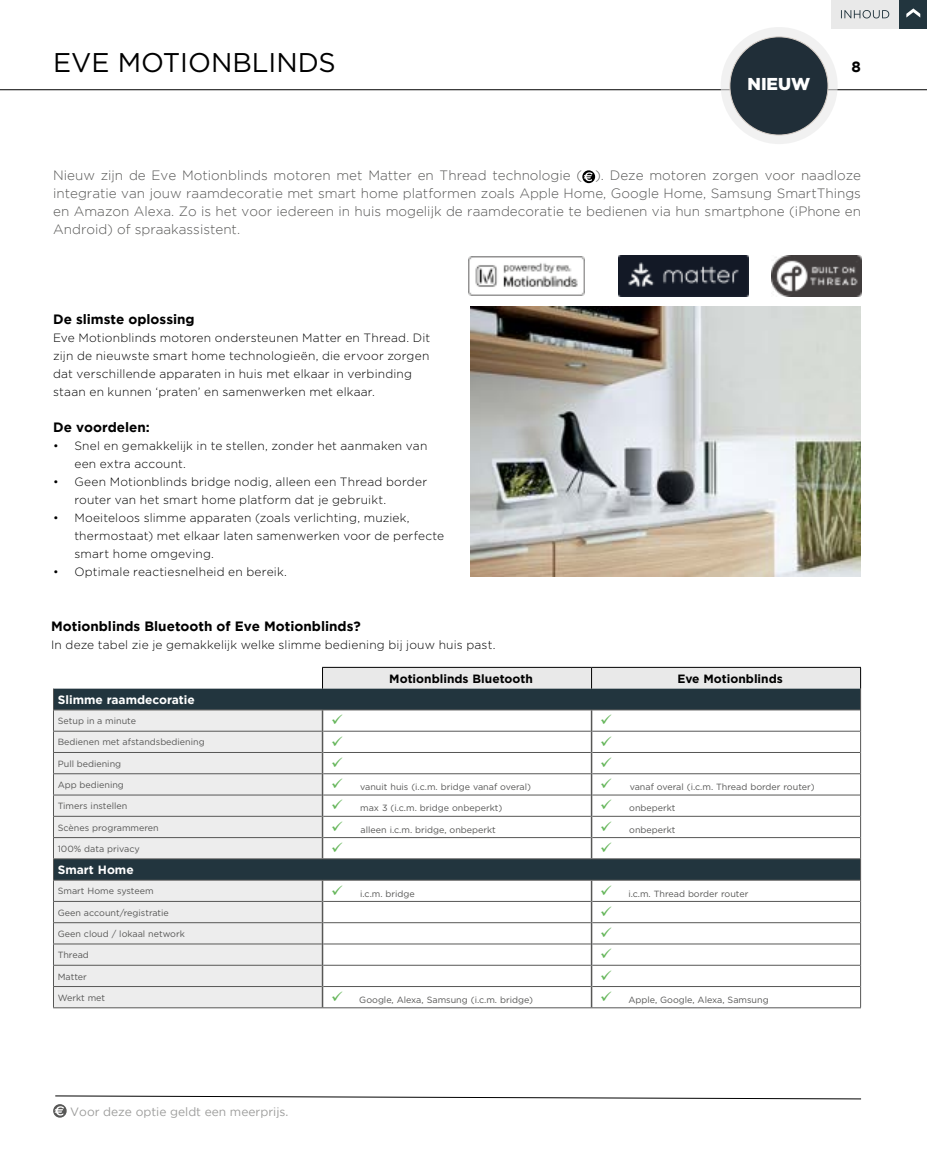
<style>
.page{position:relative;width:927px;height:1149px;background:#fff}
.page>*{position:absolute;margin:0;border:0;box-sizing:border-box;transform-origin:0 0}
.t1{font:27px "Gotham";color:#000}
.t2{font:900 17.25px "Gotham";color:#fff}
.t3{font:700 15px "Gotham";color:#000}
.t4{font:300 13.5px/18px "Gotham";color:#575756;text-align:justify}
.t5{font:700 13.5px "Gotham";color:#000}
.t6{font:300 12px/18px "Gotham";letter-spacing:.015em;color:#000}
.t7{font:700 12px "Gotham";color:#000}
.t8{font:12px "Gotham";color:#9d9d9c}
.t9{font:700 12px "Gotham";color:#fff}
.t10{font:9px "Gotham";color:#575756}
.s1{color:#65b65a}
</style>
<div class="page">
<svg style="left:55px;top:1095px;width:807px;height:4px"></svg>
<hr style="left:0;top:89px;width:927px;height:1px;background:#000">
<svg style="left:582px;top:170px;width:13px;height:13px"></svg>
<svg style="left:584px;top:172px;width:9px;height:9px"></svg>
<div style="left:54px;top:688px;width:268px;height:21px;background:#22353e"></div>
<svg style="left:54px;top:710px;width:268px;height:297px;background:#dadcdc"></svg>
<hr style="left:323px;top:1007px;width:269px;height:1px;background:#575756">
<hr style="left:592px;top:1007px;width:269px;height:1px;background:#575756">
<hr style="left:53px;top:730px;width:269px;height:1px;background:#575756">
<hr style="left:53px;top:752px;width:269px;height:1px;background:#575756">
<hr style="left:53px;top:773px;width:269px;height:1px;background:#575756">
<hr style="left:53px;top:837px;width:269px;height:1px;background:#575756">
<hr style="left:53px;top:858px;width:270px;height:1px;background:#575756">
<hr style="left:53px;top:709px;width:270px;height:1px;background:#575756">
<hr style="left:53px;top:794px;width:269px;height:1px;background:#575756">
<hr style="left:53px;top:815px;width:269px;height:1px;background:#575756">
<hr style="left:53px;top:879px;width:270px;height:1px;background:#575756">
<hr style="left:53px;top:900px;width:269px;height:1px;background:#575756">
<hr style="left:53px;top:922px;width:269px;height:1px;background:#575756">
<hr style="left:53px;top:943px;width:269px;height:1px;background:#575756">
<hr style="left:53px;top:964px;width:269px;height:1px;background:#575756">
<hr style="left:53px;top:985px;width:269px;height:1px;background:#575756">
<svg style="left:53px;top:688px;width:1px;height:319px"></svg>
<hr style="left:53px;top:1007px;width:270px;height:1px;background:#575756">
<hr style="left:322px;top:666px;width:270px;height:1px;background:#000">
<hr style="left:592px;top:666px;width:269px;height:1px;background:#000">
<img style="left:470px;top:306px;width:391px;height:270px">
<svg style="left:721px;top:27px;width:117px;height:117px;fill:#f1f1f1"></svg>
<div style="left:730px;top:37px;width:98px;height:98px;background:#202e38;border-radius:50%"></div>
<svg style="left:53px;top:1103px;width:14px;height:14px"></svg>
<svg style="left:55px;top:1105px;width:9px;height:10px"></svg>
<img style="left:618px;top:255px;width:130px;height:41px">
<img style="left:772px;top:255px;width:89px;height:41px">
<img style="left:469px;top:257px;width:116px;height:38px">
<div style="left:898px;top:0;width:29px;height:28px;background:#22353e"></div>
<svg style="left:906px;top:8px;width:14px;height:10px"></svg>
<div style="left:832px;top:0;width:67px;height:28px;background:#e9e9e9"></div>
<svg style="left:841px;top:10px;width:48px;height:8px"></svg>
<svg style="left:322px;top:667px;width:539px;height:340px"></svg>
<h1 class="t1" style="left:53px;top:45px;width:284px">EVE MOTIONBLINDS</h1>
<p class="t3" style="left:852px;top:58px;width:11px">8</p>
<h2 class="t2" style="left:747px;top:72px;width:64px">NIEUW</h2>
<p class="t4" style="left:53px;top:166px;width:809px">Nieuw zijn de Eve Motionblinds motoren met Matter en Thread technologie ( ). Deze motoren zorgen voor naadloze integratie van jouw raamdecoratie met smart home platformen zoals Apple Home, Google Home, Samsung SmartThings en Amazon Alexa. Zo is het voor iedereen in huis mogelijk de raamdecoratie te bedienen via hun smartphone (iPhone en Android) of spraakassistent.</p>
<p class="t5" style="left:53px;top:311px;width:143px">De slimste oplossing</p>
<p class="t6" style="left:53px;top:328px;width:379px">Eve Motionblinds motoren ondersteunen Matter en Thread. Dit zijn de nieuwste smart home technologieën, die ervoor zorgen dat verschillende apparaten in huis met elkaar in verbinding staan en kunnen ‘praten’ en samenwerken met elkaar.</p>
<p class="t5" style="left:53px;top:419px;width:98px">De voordelen:</p>
<p class="t6" style="left:74px;top:436px;width:354px;text-indent:-21px">• Snel en gemakkelijk in te stellen, zonder het aanmaken van een extra account.</p>
<p class="t6" style="left:74px;top:472px;width:354px;text-indent:-21px">• Geen Motionblinds bridge nodig, alleen een Thread border router van het smart home platform dat je gebruikt.</p>
<p class="t6" style="left:74px;top:508px;width:371px;text-indent:-21px">• Moeiteloos slimme apparaten (zoals verlichting, muziek, thermostaat) met elkaar laten samenwerken voor de perfecte smart home omgeving.</p>
<p class="t6" style="left:53px;top:562px;width:235px">• Optimale reactiesnelheid en bereik.</p>
<p class="t5" style="left:51px;top:617px;width:311px">Motionblinds Bluetooth of Eve Motionblinds?</p>
<p class="t6" style="left:51px;top:634px;width:446px">In deze tabel zie je gemakkelijk welke slimme bediening bij jouw huis past.</p>
<p class="t7" style="left:389px;top:670px;width:145px">Motionblinds Bluetooth</p>
<p class="t7" style="left:677px;top:670px;width:107px">Eve Motionblinds</p>
<p class="t9" style="left:58px;top:691px;width:139px">Slimme raamdecoratie</p>
<p class="t10" style="left:58px;top:715px;width:80px">Setup in a minute</p>
<p class="t10" style="left:58px;top:736px;width:148px">Bedienen met afstandsbediening</p>
<p class="t10" style="left:58px;top:757px;width:65px">Pull bediening</p>
<p class="t10" style="left:58px;top:778px;width:68px">App bediening</p>
<p class="t10" style="left:331px;top:781px;width:202px"><span class="s1">✓</span> vanuit huis (i.c.m. bridge vanaf overal)</p>
<p class="t10" style="left:600px;top:781px;width:216px"><span class="s1">✓</span> vanaf overal (i.c.m. Thread border router)</p>
<p class="t10" style="left:58px;top:800px;width:71px">Timers instellen</p>
<p class="t10" style="left:331px;top:802px;width:173px"><span class="s1">✓</span> max 3 (i.c.m. bridge onbeperkt)</p>
<p class="t10" style="left:600px;top:802px;width:77px"><span class="s1">✓</span> onbeperkt</p>
<p class="t10" style="left:58px;top:821px;width:103px">Scènes programmeren</p>
<p class="t10" style="left:331px;top:823px;width:166px"><span class="s1">✓</span> alleen i.c.m. bridge, onbeperkt</p>
<p class="t10" style="left:600px;top:823px;width:77px"><span class="s1">✓</span> onbeperkt</p>
<p class="t10" style="left:58px;top:842px;width:84px">100% data privacy</p>
<p class="t9" style="left:58px;top:861px;width:77px">Smart Home</p>
<p class="t10" style="left:58px;top:885px;width:97px">Smart Home systeem</p>
<p class="t10" style="left:331px;top:887px;width:85px"><span class="s1">✓</span> i.c.m. bridge</p>
<p class="t10" style="left:600px;top:887px;width:150px"><span class="s1">✓</span> i.c.m. Thread border router</p>
<p class="t10" style="left:58px;top:906px;width:113px">Geen account/registratie</p>
<p class="t10" style="left:58px;top:927px;width:129px">Geen cloud / lokaal network</p>
<p class="t10" style="left:58px;top:948px;width:33px">Thread</p>
<p class="t10" style="left:58px;top:970px;width:31px">Matter</p>
<p class="t10" style="left:58px;top:991px;width:49px">Werkt met</p>
<p class="t10" style="left:331px;top:993px;width:204px"><span class="s1">✓</span> Google, Alexa, Samsung (i.c.m. bridge)</p>
<p class="t10" style="left:600px;top:993px;width:170px"><span class="s1">✓</span> Apple, Google, Alexa, Samsung</p>
<p class="t8" style="left:70px;top:1104px;width:220px">Voor deze optie geldt een meerprijs.</p>
</div>
